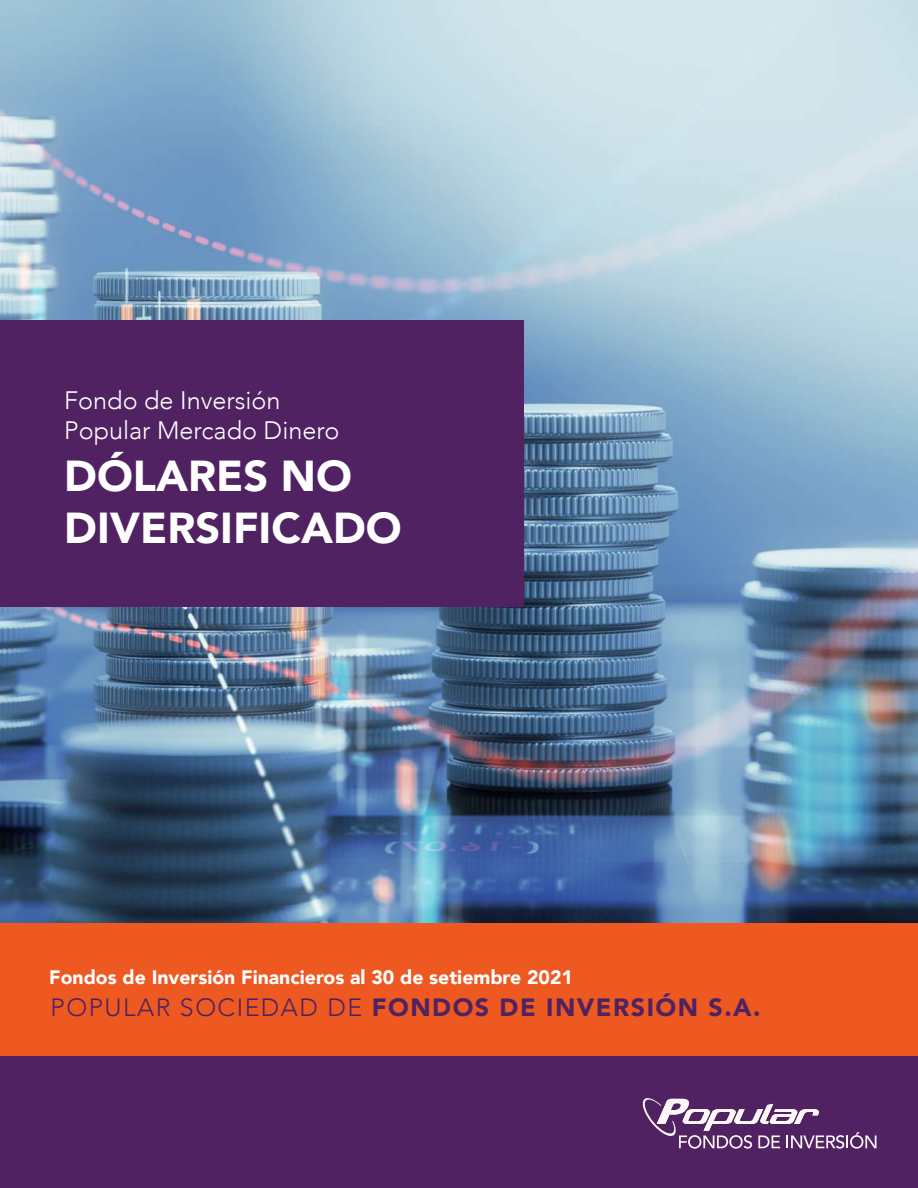
<style>
.page{position:relative;width:918px;height:1188px;background:#fff}
.page>*{position:absolute;margin:0;border:0;box-sizing:border-box;transform-origin:0 0}
.t1{font:900 43.2px/51.9px "Avenir";color:#fff}
.t2{font:300 25.2px/30.3px "Avenir";color:#fff}
.t3{font:900 24.9px "Avenir";letter-spacing:.06em;color:#4f2260}
.t4{font:900 19.35px "Avenir";color:#fff}
.s1{font-weight:300}
</style>
<div class="page">
<div style="left:0;top:373px;width:918px;height:815px;background:#512262"></div>
<div style="left:0;top:373px;width:918px;height:683px;background:#ee5922"></div>
<img style="left:0;top:0;width:918px;height:923px">
<div style="left:0;top:321px;width:523px;height:286px;background:#512262"></div>
<svg style="left:642px;top:1098px;width:235px;height:51px"></svg>
<h2 class="t2" style="left:64px;top:385px;width:277px">Fondo de Inversión<br>Popular Mercado Dinero</h2>
<h1 class="t1" style="left:64px;top:449px;width:339px">DÓLARES NO<br>DIVERSIFICADO</h1>
<p class="t4" style="left:49px;top:961px;width:525px">Fondos de Inversión Financieros al 30 de setiembre 2021</p>
<p class="t3" style="left:51px;top:986px;width:712px"><span class="s1">POPULAR SOCIEDAD DE</span> FONDOS DE INVERSIÓN S.A.</p>
</div>
